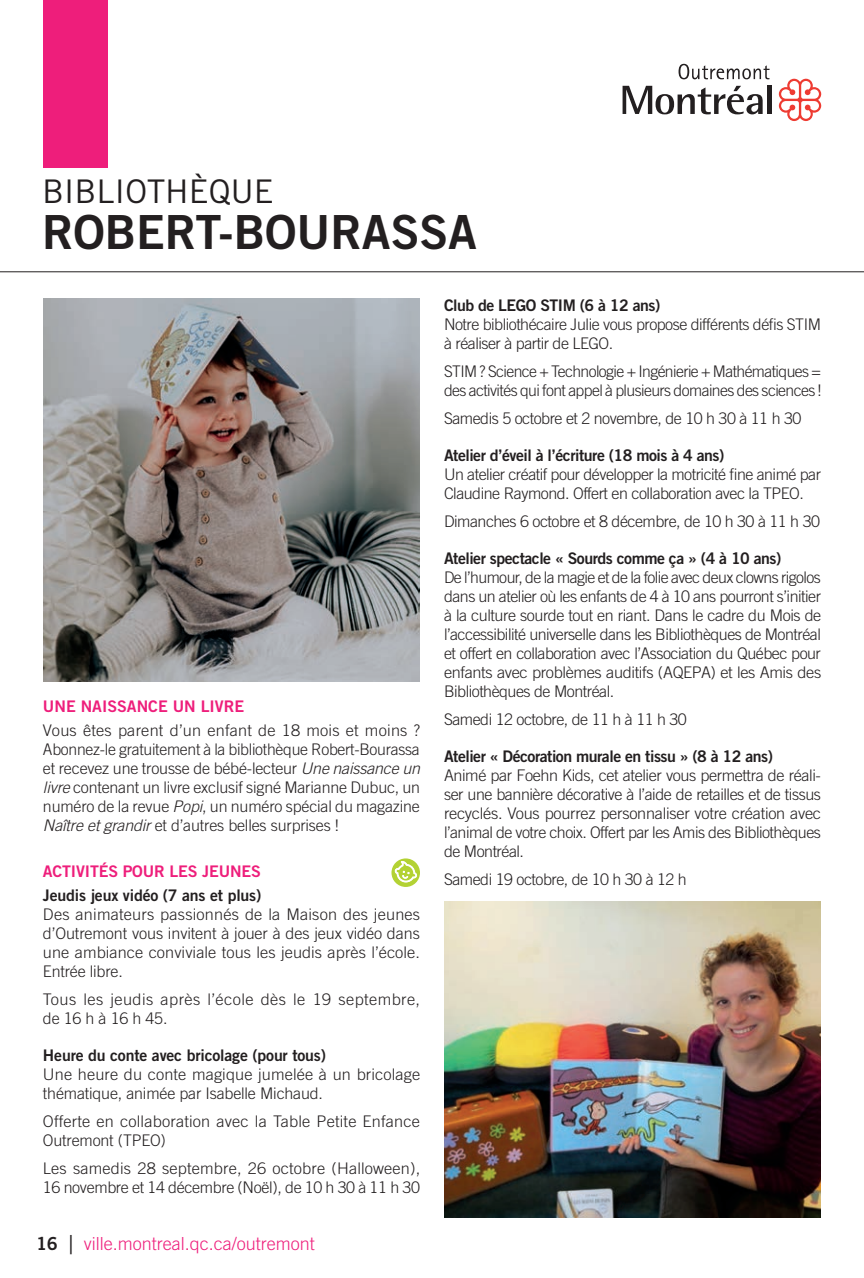
<style>
.page{position:relative;width:864px;height:1278px;background:#fff}
.page>*{position:absolute;margin:0;border:0;box-sizing:border-box;transform-origin:0 0}
.Titre_de_section{font:47px "Trade Gothic Bold Two";color:#231f20}
.Titre_de_section-2{font:32.6px "Trade Gothic";color:#231f20}
.t1{font:300 18px "Trade Gothic";color:#ee1e7b}
.Texte_Normal{font:300 16px/19px "Trade Gothic";letter-spacing:-.03em;color:#231f20;text-align:justify}
.Texte_Normal-2{font:300 16px/19px "Trade Gothic";letter-spacing:.01em;color:#231f20}
.Texte_Normal-3{font:16px "Trade Gothic Bold Two";letter-spacing:-.03em;color:#231f20}
.Texte_Normal-4{font:300 16px/19px "Trade Gothic";letter-spacing:.005em;color:#231f20}
.Texte_Normal-5{font:16px "Trade Gothic Bold Two";letter-spacing:-.01em;color:#231f20}
.Texte_Normal-6{font:300 16px/19px "Trade Gothic";letter-spacing:.025em;color:#231f20}
.Sous-titre_Arts{font:16px "Trade Gothic Bold Two";letter-spacing:-.01em;color:#ee1e7b}
.s1{font-style:italic}
.s2{font-family:"Trade Gothic Bold Two";font-weight:400;color:#231f20}
.s3{font-size:26px;color:#231f20}
</style>
<div class="page">
<hr style="left:0;top:271px;width:864px;height:1px;background:#231f20">
<svg style="left:391px;top:858px;width:29px;height:29px"></svg>
<svg style="left:394px;top:860px;width:24px;height:23px"></svg>
<img style="left:43px;top:298px;width:377px;height:383px">
<img style="left:444px;top:902px;width:377px;height:315px">
<div style="left:43px;top:0;width:65px;height:167px;background:#ee1e7b"></div>
<svg style="left:679px;top:64px;width:91px;height:15px"></svg>
<svg style="left:623px;top:86px;width:140px;height:28px"></svg>
<div style="left:767px;top:86px;width:5px;height:28px;background:#231f20"></div>
<svg style="left:779px;top:79px;width:42px;height:42px"></svg>
<p class="Titre_de_section-2" style="left:42px;top:172px;width:233px">BIBLIOTHÈQUE</p>
<p class="Titre_de_section" style="left:42px;top:204px;width:436px">ROBERT-BOURASSA</p>
<p class="Sous-titre_Arts" style="left:43px;top:697px;width:203px">UNE NAISSANCE UN LIVRE</p>
<p class="Texte_Normal" style="left:43px;top:721px;width:379px">Vous êtes parent d’un enfant de 18 mois et moins ?<br>Abonnez-le gratuitement à la bibliothèque Robert-Bourassa et recevez une trousse de bébé-lecteur <span class="s1">Une naissance un livre</span> contenant un livre exclusif signé Marianne Dubuc, un numéro de la revue <span class="s1">Popi</span>, un numéro spécial du magazine <span class="s1">Naître et grandir</span> et d’autres belles surprises !</p>
<p class="Sous-titre_Arts" style="left:43px;top:861px;width:219px">ACTIVITÉS POUR LES JEUNES</p>
<p class="Texte_Normal-5" style="left:43px;top:885px;width:220px">Jeudis jeux vidéo (7 ans et plus)</p>
<p class="Texte_Normal" style="left:43px;top:904px;width:379px">Des animateurs passionnés de la Maison des jeunes d’Outremont vous invitent à jouer à des jeux vidéo dans une ambiance conviviale tous les jeudis après l’école.<br>Entrée libre.</p>
<p class="Texte_Normal-6" style="left:43px;top:989px;width:379px">Tous les jeudis après l’école dès le 19 septembre, de 16 h à 16 h 45.</p>
<p class="Texte_Normal-5" style="left:43px;top:1045px;width:285px">Heure du conte avec bricolage (pour tous)</p>
<p class="Texte_Normal-4" style="left:43px;top:1064px;width:379px">Une heure du conte magique jumelée à un bricolage thématique, animée par Isabelle Michaud.</p>
<p class="Texte_Normal-2" style="left:43px;top:1111px;width:379px">Offerte en collaboration avec la Table Petite Enfance<br>Outremont (TPEO)</p>
<p class="Texte_Normal-2" style="left:43px;top:1158px;width:379px">Les samedis 28 septembre, 26 octobre (Halloween),<br>16 novembre et 14 décembre (Noël), de 10 h 30 à 11 h 30</p>
<p class="t1" style="left:36px;top:1233px;width:280px"><span class="s2">16</span> <span class="s3">|</span> ville.montreal.qc.ca/outremont</p>
<p class="Texte_Normal-3" style="left:444px;top:296px;width:218px">Club de LEGO STIM (6 à 12 ans)</p>
<p class="Texte_Normal" style="left:444px;top:315px;width:379px">Notre bibliothécaire Julie vous propose différents défis STIM à réaliser à partir de LEGO.</p>
<p class="Texte_Normal" style="left:444px;top:362px;width:379px">STIM ? Science + Technologie + Ingénierie + Mathématiques = des activités qui font appel à plusieurs domaines des sciences !</p>
<p class="Texte_Normal" style="left:444px;top:409px;width:359px">Samedis 5 octobre et 2 novembre, de 10 h 30 à 11 h 30</p>
<p class="Texte_Normal-3" style="left:444px;top:446px;width:282px">Atelier d’éveil à l’écriture (18 mois à 4 ans)</p>
<p class="Texte_Normal" style="left:444px;top:465px;width:379px">Un atelier créatif pour développer la motricité fine animé par<br>Claudine Raymond. Offert en collaboration avec la TPEO.</p>
<p class="Texte_Normal" style="left:444px;top:512px;width:378px">Dimanches 6 octobre et 8 décembre, de 10 h 30 à 11 h 30</p>
<p class="Texte_Normal-3" style="left:444px;top:549px;width:339px">Atelier spectacle « Sourds comme ça » (4 à 10 ans)</p>
<p class="Texte_Normal" style="left:444px;top:568px;width:379px">De l’humour, de la magie et de la folie avec deux clowns rigolos dans un atelier où les enfants de 4 à 10 ans pourront s’initier à la culture sourde tout en riant. Dans le cadre du Mois de l’accessibilité universelle dans les Bibliothèques de Montréal et offert en collaboration avec l’Association du Québec pour enfants avec problèmes auditifs (AQEPA) et les Amis des Bibliothèques de Montréal.</p>
<p class="Texte_Normal" style="left:444px;top:710px;width:244px">Samedi 12 octobre, de 11 h à 11 h 30</p>
<p class="Texte_Normal-3" style="left:444px;top:747px;width:331px">Atelier « Décoration murale en tissu » (8 à 12 ans)</p>
<p class="Texte_Normal" style="left:444px;top:766px;width:379px">Animé par Foehn Kids, cet atelier vous permettra de réali&shy;ser une bannière décorative à l’aide de retailles et de tissus recyclés. Vous pourrez personnaliser votre création avec l’animal de votre choix. Offert par les Amis des Bibliothèques de Montréal.</p>
<p class="Texte_Normal" style="left:444px;top:870px;width:244px">Samedi 19 octobre, de 10 h 30 à 12 h</p>
</div>
